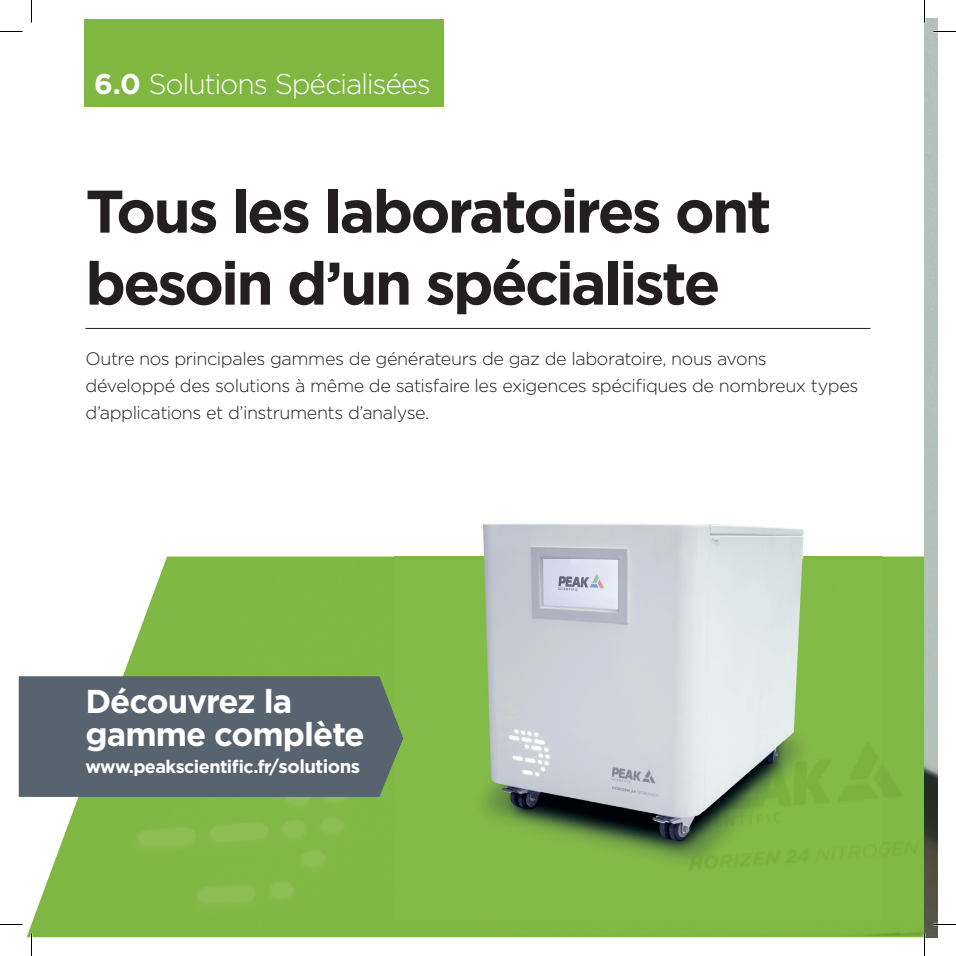
<style>
.page{position:relative;width:956px;height:956px;background:#fff}
.page>*{position:absolute;margin:0;border:0;box-sizing:border-box;transform-origin:0 0}
.t1{font:700 60px/72px "Gotham";letter-spacing:-.045em;color:#231f20}
.t2{font:700 33px/33px "Gotham";letter-spacing:-.03em;color:#fff}
.t3{font:300 28.5px "Gotham";letter-spacing:-.04em;color:#fff}
.t4{font:300 18px/27px "Gotham";letter-spacing:-.025em;color:#231f20}
.t5{font:700 18px "Gotham";letter-spacing:-.03em;color:#fff}
.s1{font-weight:700}
.s2{font-size:18.75px}
</style>
<div class="page">
<svg style="left:27px;top:556px;width:897px;height:381px;background:#93c261"></svg>
<hr style="left:86px;top:328px;width:784px;height:1px;background:#231f20">
<div style="left:19px;top:676px;width:376px;height:121px;background:#576470"></div>
<div style="left:85px;top:19px;width:359px;height:87px;background:#7fb740"></div>
<img style="left:924px;top:19px;width:13px;height:918px">
<img style="left:395px;top:523px;width:487px;height:397px">
<img style="left:395px;top:716px;width:8px;height:43px">
<hr style="left:933px;top:923px;width:23px;height:2px;background:#fff">
<hr style="left:923px;top:933px;width:2px;height:23px;background:#fff">
<svg style="left:0;top:31px;width:22px;height:1px"></svg>
<svg style="left:933px;top:31px;width:23px;height:1px"></svg>
<svg style="left:0;top:924px;width:22px;height:1px"></svg>
<svg style="left:933px;top:924px;width:23px;height:1px"></svg>
<svg style="left:31px;top:0;width:1px;height:23px"></svg>
<svg style="left:31px;top:933px;width:1px;height:23px"></svg>
<svg style="left:924px;top:0;width:1px;height:23px"></svg>
<svg style="left:924px;top:933px;width:1px;height:23px"></svg>
<h3 class="t3" style="left:94px;top:66px;width:338px"><span class="s1">6.0</span> Solutions Spécialisées</h3>
<h1 class="t1" style="left:86px;top:175px;width:688px">Tous les laboratoires ont besoin d’un spécialiste</h1>
<p class="t4" style="left:86px;top:344px;width:774px">Outre nos principales gammes de générateurs de gaz de laboratoire, nous avons développé des solutions à même de satisfaire les exigences spécifiques de nombreux types d’applications et d’instruments d’analyse.</p>
<h2 class="t2" style="left:86px;top:685px;width:281px">Découvrez la gamme complète</h2>
<p class="t5" style="left:86px;top:755px;width:276px">www.peakscientific.fr/<span class="s2">solutions</span></p>
</div>
